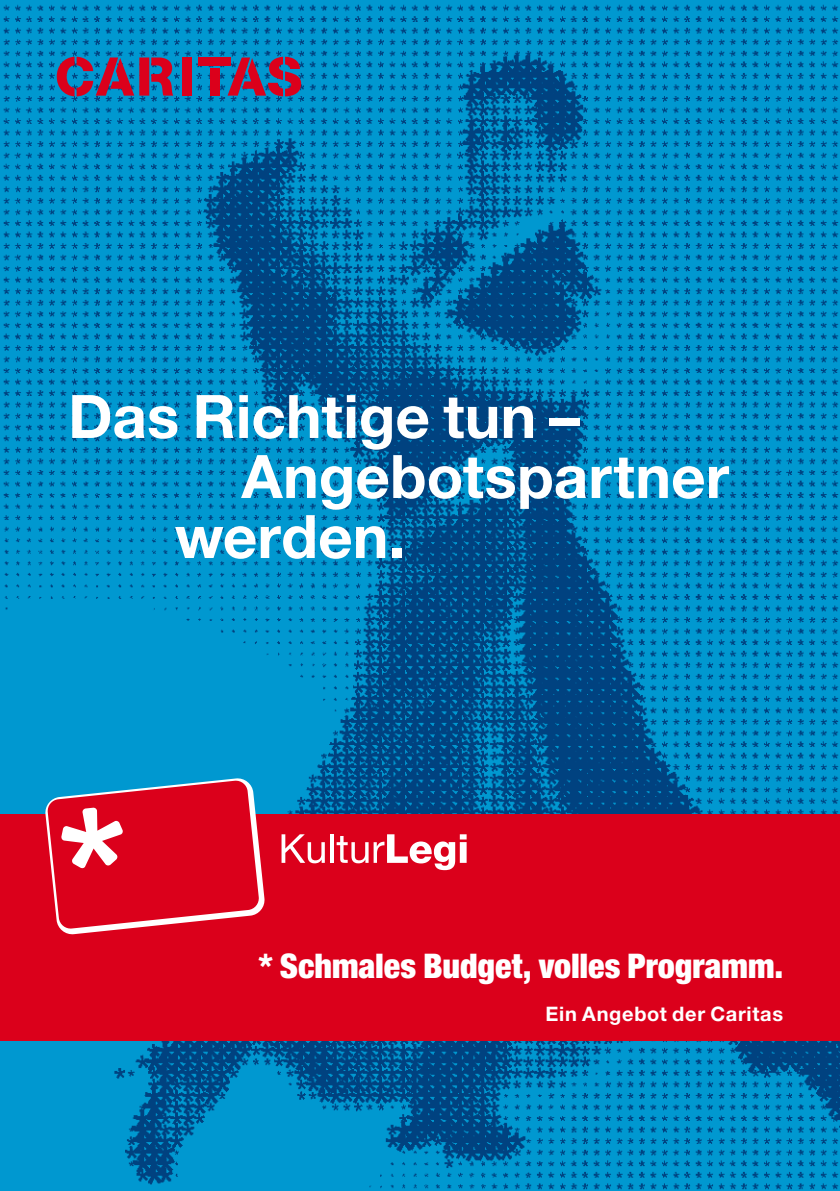
<style>
.page{position:relative;width:840px;height:1191px;background:#fff}
.page>*{position:absolute;margin:0;border:0;box-sizing:border-box;transform-origin:0 0}
.t1{font:700 60px "Helvetica Neue LT Std";color:#fff}
.t2{font:900 condensed 34px "Helvetica Neue LT Std";color:#fff}
.t3{font:700 20px "Helvetica Neue LT Std";letter-spacing:.035em;color:#fff}
</style>
<div class="page">
<img style="left:0;top:0;width:839px;height:1191px">
<div style="left:0;top:814px;width:839px;height:226px;background:#db001b"></div>
<div style="left:181px;top:57px;width:10px;height:39px;background:#db001b"></div>
<svg style="left:57px;top:57px;width:77px;height:39px;background:#694974"></svg>
<div style="left:139px;top:57px;width:10px;height:39px;background:#db001b"></div>
<svg style="left:151px;top:57px;width:22px;height:39px"></svg>
<div style="left:198px;top:57px;width:33px;height:9px;background:#db001b"></div>
<div style="left:209px;top:68px;width:10px;height:28px;background:#db001b"></div>
<svg style="left:227px;top:57px;width:74px;height:39px;background:#74436c"></svg>
<svg style="left:45px;top:778px;width:224px;height:156px"></svg>
<svg style="left:281px;top:834px;width:43px;height:29px"></svg>
<hr style="left:330px;top:834px;width:3px;height:29px;background:#fff">
<svg style="left:336px;top:834px;width:130px;height:36px"></svg>
<p class="t1" style="left:68px;top:379px;width:512px">Das Richtige tun –</p>
<p class="t1" style="left:241px;top:439px;width:489px">Angebotspartner</p>
<p class="t1" style="left:175px;top:499px;width:232px">werden.</p>
<p class="t2" style="left:259px;top:945px;width:525px">* Schmales Budget, volles Programm.</p>
<p class="t3" style="left:545px;top:1001px;width:239px">Ein Angebot der Caritas</p>
</div>
